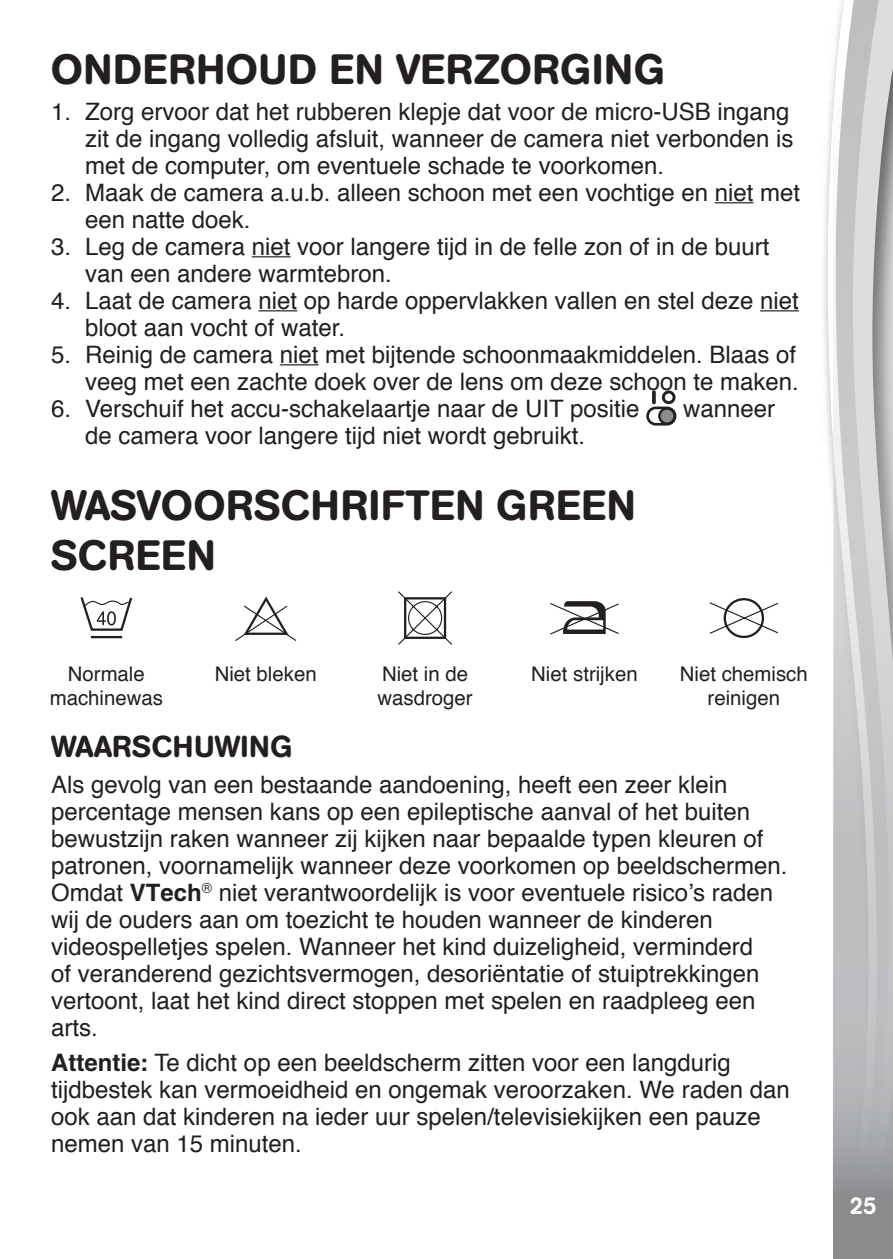
<style>
.page{position:relative;width:893px;height:1259px;background:#fff}
.page>*{position:absolute;margin:0;border:0;box-sizing:border-box;transform-origin:0 0}
.t1{font:500 42px/50.4px "AG Book Rounded";letter-spacing:.02em;color:#231f20}
.t2{font:500 30px "AG Book Rounded";letter-spacing:.02em;color:#231f20}
.t3{font:24px/27px "Helvetica";color:#231f20}
.t4{font:500 24px "AG Book Rounded";color:#fff}
.t5{font:20.1px/24.3px "Helvetica";color:#231f20;text-align:center}
.s1{font-weight:700}
</style>
<div class="page">
<div style="left:820px;top:0;width:73px;height:1259px;background:#231f20;opacity:.75"></div>
<svg style="left:827px;top:0;width:6px;height:1227px"></svg>
<svg style="left:833px;top:0;width:60px;height:1259px;background:#c2c4c5"></svg>
<div style="left:765px;top:1227px;width:68px;height:32px;background:#fff"></div>
<hr style="left:715px;top:202px;width:38px;height:1px;background:#231f20">
<hr style="left:252px;top:256px;width:39px;height:1px;background:#231f20">
<hr style="left:258px;top:310px;width:39px;height:1px;background:#231f20">
<hr style="left:760px;top:310px;width:39px;height:1px;background:#231f20">
<hr style="left:280px;top:364px;width:38px;height:1px;background:#231f20">
<div style="left:646px;top:406px;width:30px;height:19px;border:3px solid #231f20;border-radius:8px"></div>
<svg style="left:662px;top:390px;width:14px;height:14px"></svg>
<svg style="left:652px;top:390px;width:4px;height:14px"></svg>
<svg style="left:659px;top:408px;width:15px;height:16px"></svg>
<div style="left:658px;top:407px;width:18px;height:18px;border:2px solid #231f20;border-radius:50%"></div>
<hr style="left:91px;top:636px;width:31px;height:2px;background:#231f20">
<svg style="left:80px;top:597px;width:53px;height:34px"></svg>
<svg style="left:107px;top:611px;width:9px;height:14px"></svg>
<div style="left:109px;top:613px;width:5px;height:11px;background:#fff;border-radius:50%"></div>
<svg style="left:235px;top:596px;width:62px;height:45px"></svg>
<svg style="left:398px;top:591px;width:54px;height:54px"></svg>
<svg style="left:550px;top:601px;width:69px;height:34px"></svg>
<div style="left:724px;top:598px;width:40px;height:40px;border:2px solid #231f20;border-radius:50%"></div>
<svg style="left:709px;top:601px;width:70px;height:34px"></svg>
<h1 class="t1" style="left:51px;top:45px;width:615px">ONDERHOUD EN VERZORGING</h1>
<p class="t3" style="left:85px;top:99px;width:710px;text-indent:-34px">1. Zorg ervoor dat het rubberen klepje dat voor de micro-USB ingang zit de ingang volledig afsluit, wanneer de camera niet verbonden is met de computer, om eventuele schade te voorkomen.</p>
<p class="t3" style="left:85px;top:180px;width:717px;text-indent:-34px">2. Maak de camera a.u.b. alleen schoon met een vochtige en niet met een natte doek.</p>
<p class="t3" style="left:85px;top:234px;width:686px;text-indent:-34px">3. Leg de camera niet voor langere tijd in de felle zon of in de buurt van een andere warmtebron.</p>
<p class="t3" style="left:85px;top:288px;width:715px;text-indent:-34px">4. Laat de camera niet op harde oppervlakken vallen en stel deze niet bloot aan vocht of water.</p>
<p class="t3" style="left:51px;top:342px;width:749px;text-align:right">5. Reinig de camera niet met bijtende schoonmaakmiddelen. Blaas of veeg met een zachte doek over de lens om deze schoon te maken.</p>
<p class="t3" style="left:51px;top:396px;width:590px">6. Verschuif het accu-schakelaartje naar de UIT positie</p>
<p class="t3" style="left:683px;top:396px;width:94px">wanneer</p>
<p class="t3" style="left:85px;top:423px;width:502px">de camera voor langere tijd niet wordt gebruikt.</p>
<h1 class="t1" style="left:51px;top:481px;width:586px">WASVOORSCHRIFTEN GREEN<br>SCREEN</h1>
<p class="t5" style="left:50px;top:663px;width:115px">Normale machinewas</p>
<p class="t5" style="left:215px;top:663px;width:103px">Niet bleken</p>
<p class="t5" style="left:377px;top:663px;width:97px;text-align:left">Niet in de wasdroger</p>
<p class="t5" style="left:531px;top:663px;width:108px">Niet strijken</p>
<p class="t5" style="left:680px;top:663px;width:129px">Niet chemisch reinigen</p>
<p class="t2" style="left:51px;top:729px;width:243px">WAARSCHUWING</p>
<p class="t3" style="left:51px;top:772px;width:738px">Als gevolg van een bestaande aandoening, heeft een zeer klein percentage mensen kans op een epileptische aanval of het buiten bewustzijn raken wanneer zij kijken naar bepaalde typen kleuren of patronen, voornamelijk wanneer deze voorkomen op beeldschermen.<br>Omdat <span class="s1">VTech</span><sup>®</sup> niet verantwoordelijk is voor eventuele risico’s raden wij de ouders aan om toezicht te houden wanneer de kinderen videospelletjes spelen. Wanneer het kind duizeligheid, verminderd<br>of veranderend gezichtsvermogen, desoriëntatie of stuiptrekkingen vertoont, laat het kind direct stoppen met spelen en raadpleeg een arts.</p>
<p class="t3" style="left:51px;top:1050px;width:740px"><span class="s1">Attentie:</span> Te dicht op een beeldscherm zitten voor een langdurig tijdbestek kan vermoeidheid en ongemak veroorzaken. We raden dan ook aan dat kinderen na ieder uur spelen/televisiekijken een pauze nemen van 15 minuten.</p>
<p class="t4" style="left:850px;top:1191px;width:28px">25</p>
</div>
